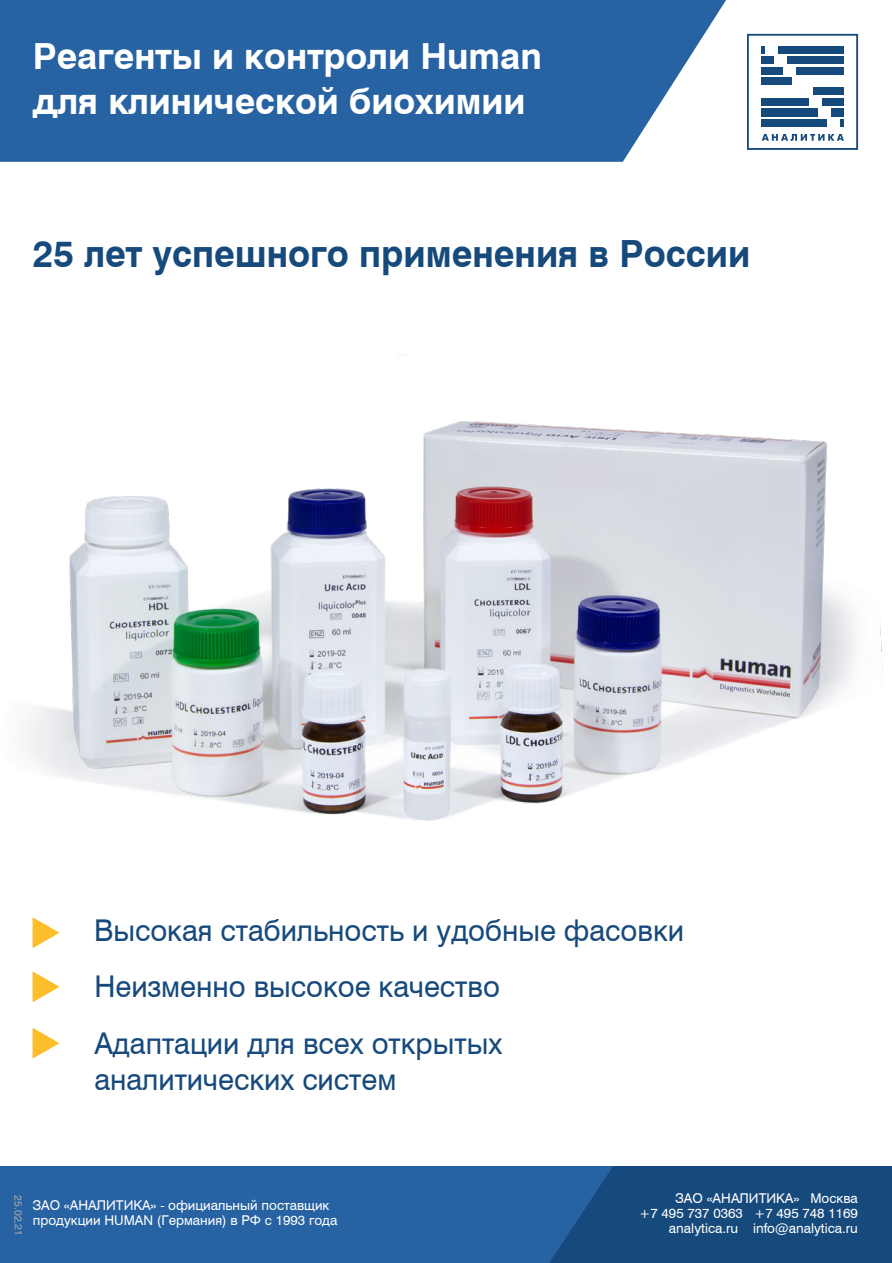
<style>
.page{position:relative;width:892px;height:1263px;background:#fff}
.page>*{position:absolute;margin:0;border:0;box-sizing:border-box;transform-origin:0 0}
.t1{font:700 37.5px "Swiss 721 BT";color:#174a7c}
.t2{font:700 36px/45px "Swiss 721 BT";color:#fff}
.t3{font:30px/36px "Swiss 721 BT";color:#174a7c}
.t4{font:13.5px/15px "Swiss 721 BT";color:#fff}
.t5{font:10.5px "Swiss 721 BT";color:#a9abae}
</style>
<div class="page">
<img style="left:27px;top:421px;width:856px;height:400px">
<div style="left:0;top:1166px;width:892px;height:97px;background:#174a7c"></div>
<svg style="left:33px;top:917px;width:26px;height:31px"></svg>
<svg style="left:33px;top:1028px;width:26px;height:30px"></svg>
<svg style="left:33px;top:972px;width:26px;height:30px"></svg>
<div style="left:0;top:1166px;width:613px;height:97px;background:#2762a2"></div>
<svg style="left:0;top:0;width:726px;height:162px;background:#366da8"></svg>
<svg style="left:747px;top:34px;width:111px;height:116px"></svg>
<h2 class="t2" style="left:33px;top:33px;width:511px">Реагенты и контроли Human для клинической биохимии</h2>
<h1 class="t1" style="left:33px;top:227px;width:719px">25 лет успешного применения в России</h1>
<h3 class="t3" style="left:94px;top:911px;width:591px">Высокая стабильность и удобные фасовки</h3>
<h3 class="t3" style="left:94px;top:967px;width:407px">Неизменно высокое качество</h3>
<h3 class="t3" style="left:94px;top:1024px;width:409px">Адаптации для всех открытых аналитических систем</h3>
<p class="t5" style="left:25px;top:1195px;width:42px;rotate:89deg">25.02.21</p>
<p class="t4" style="left:33px;top:1197px;width:306px">ЗАО «АНАЛИТИКА» - официальный поставщик продукции HUMAN (Германия) в РФ c 1993 года</p>
<p class="t4" style="left:639px;top:1190px;width:220px;text-align:right">ЗАО «АНАЛИТИКА» Москва<br>+7 495 737 0363 +7 495 748 1169 analytica.ru info@analytica.ru</p>
</div>
